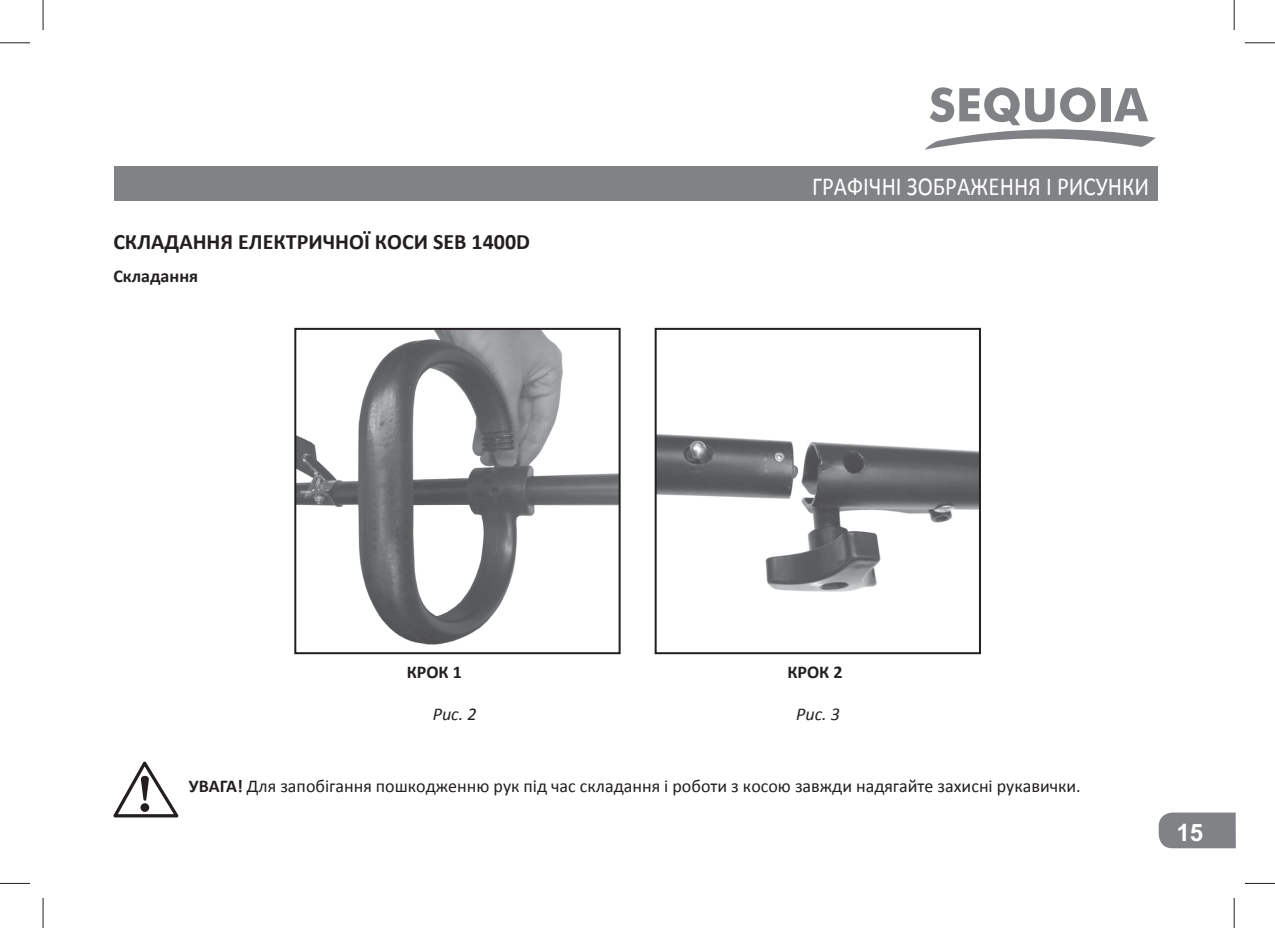
<style>
.page{position:relative;width:1275px;height:928px;background:#fff}
.page>*{position:absolute;margin:0;border:0;box-sizing:border-box;transform-origin:0 0}
.t1{font:26px "Calibri";color:#fff;scale:.88 1}
.t2{font:700 24px "Arial";color:#fff}
.текст{font:700 22px "Calibri";color:#231f20}
.текст-2{font:18px "Calibri";color:#231f20}
.текст-3{font:700 18px "Calibri";color:#231f20}
.текст-4{font:italic 18px "Calibri";color:#231f20}
.s1{font-weight:700}
</style>
<div class="page">
<div style="left:114px;top:166px;width:1043px;height:34px;background:#808285"></div>
<hr style="left:43px;top:0;width:1px;height:30px;background:#231f20">
<hr style="left:43px;top:897px;width:1px;height:30px;background:#231f20">
<hr style="left:1233px;top:0;width:1px;height:30px;background:#231f20">
<hr style="left:1233px;top:897px;width:1px;height:30px;background:#231f20">
<hr style="left:0;top:42px;width:30px;height:1px;background:#231f20">
<hr style="left:0;top:883px;width:30px;height:1px;background:#231f20">
<hr style="left:1244px;top:42px;width:30px;height:1px;background:#231f20">
<hr style="left:1244px;top:883px;width:30px;height:1px;background:#231f20">
<img style="left:297px;top:331px;width:320px;height:314px">
<div style="left:294px;top:328px;width:326px;height:326px;border:2px solid #231f20"></div>
<img style="left:657px;top:434px;width:321px;height:158px">
<div style="left:654px;top:328px;width:327px;height:326px;border:2px solid #231f20"></div>
<svg style="left:113px;top:761px;width:65px;height:56px"></svg>
<svg style="left:925px;top:87px;width:231px;height:63px"></svg>
<div style="left:1101px;top:88px;width:9px;height:33px;background:#808285"></div>
<div style="left:1158px;top:812px;width:77px;height:36px;background:#808285"></div>
<p class="текст" style="left:113px;top:228px;width:418px">СКЛАДАННЯ ЕЛЕКТРИЧНОЇ КОСИ SEB 1400D</p>
<p class="текст-3" style="left:113px;top:264px;width:86px">Складання</p>
<p class="t1" style="left:812px;top:169px;width:384px">ГРАФІЧНІ ЗОБРАЖЕННЯ І РИСУНКИ</p>
<p class="текст-3" style="left:407px;top:661px;width:57px">КРОК 1</p>
<p class="текст-3" style="left:787px;top:661px;width:57px">КРОК 2</p>
<p class="текст-4" style="left:433px;top:701px;width:45px">Рис. 2</p>
<p class="текст-4" style="left:796px;top:701px;width:45px">Рис. 3</p>
<p class="текст-2" style="left:189px;top:774px;width:893px"><span class="s1">УВАГА!</span> Для запобігання пошкодженню рук під час складання і роботи з косою завжди надягайте захисні рукавички.</p>
<h2 class="t2" style="left:1176px;top:818px;width:28px">15</h2>
</div>
